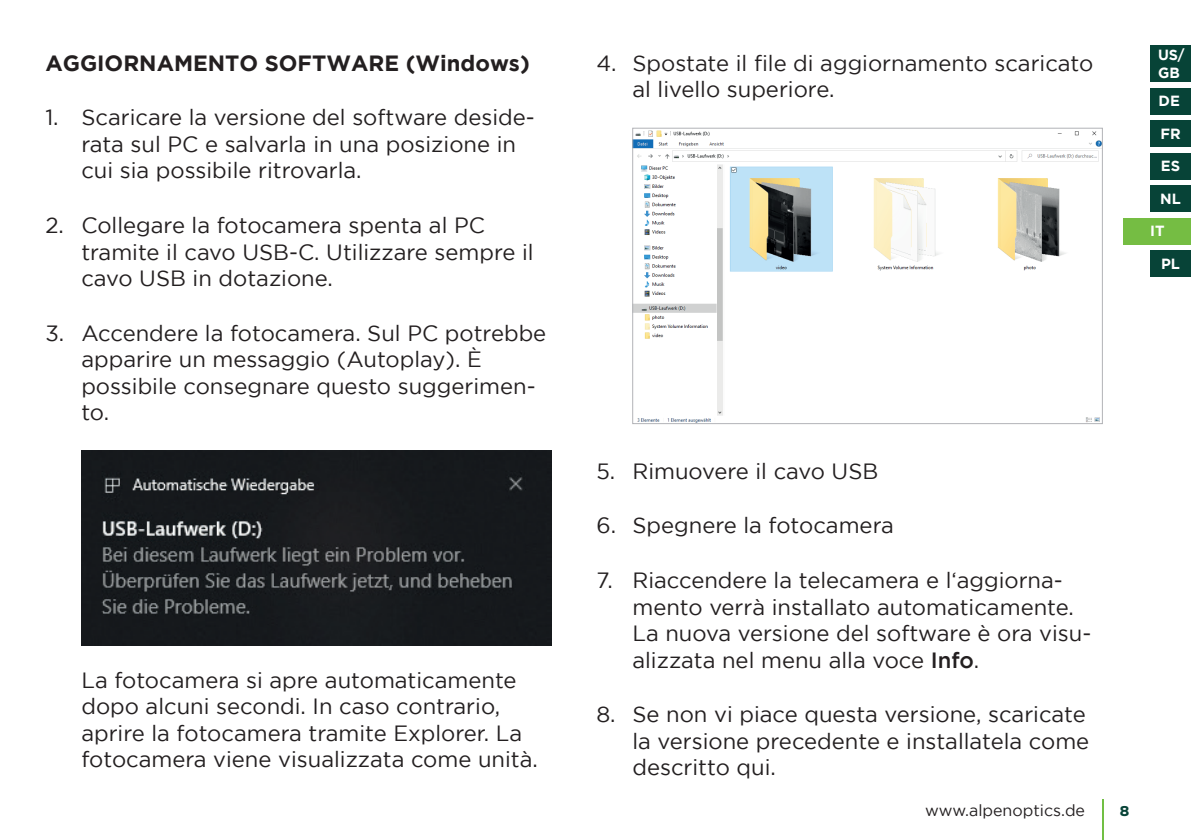
<style>
.page{position:relative;width:1191px;height:840px;background:#fff}
.page>*{position:absolute;margin:0;border:0;box-sizing:border-box;transform-origin:0 0}
.t1{font:22px/26.4px "Gotham";color:#231f20}
.t2{font:700 22px "Gotham";color:#231f20}
.t3{font:16px "Gotham";color:#231f20}
.t4{font:700 15.4px "Paralucent";color:#074337}
.t5{font:700 14.6px/17.6px "Gotham";color:#fff}
.s1{font-weight:500}
</style>
<div class="page">
<svg style="left:1102px;top:799px;width:2px;height:40px"></svg>
<img style="left:81px;top:450px;width:470px;height:195px">
<img style="left:634px;top:130px;width:466px;height:291px">
<div style="left:632px;top:128px;width:470px;height:295px;border:1px solid #b2b3b7"></div>
<div style="left:1150px;top:88px;width:41px;height:26px;background:#074337"></div>
<div style="left:1150px;top:45px;width:41px;height:37px;background:#074337"></div>
<div style="left:1150px;top:120px;width:41px;height:27px;background:#074337"></div>
<div style="left:1150px;top:153px;width:41px;height:26px;background:#074337"></div>
<div style="left:1150px;top:185px;width:41px;height:27px;background:#074337"></div>
<div style="left:1124px;top:218px;width:67px;height:26px;background:#75bd43"></div>
<div style="left:1150px;top:250px;width:41px;height:27px;background:#074337"></div>
<p class="t2" style="left:45px;top:50px;width:486px">AGGIORNAMENTO SOFTWARE (Windows)</p>
<p class="t1" style="left:81px;top:104px;width:455px;text-indent:-36px">1. Scaricare la versione del software deside&shy;rata sul PC e salvarla in una posizione in cui sia possibile ritrovarla.</p>
<p class="t1" style="left:81px;top:212px;width:454px;text-indent:-36px">2. Collegare la fotocamera spenta al PC tramite il cavo USB-C. Utilizzare sempre il cavo USB in dotazione.</p>
<p class="t1" style="left:81px;top:319px;width:466px;text-indent:-36px">3. Accendere la fotocamera. Sul PC potrebbe apparire un messaggio (Autoplay). È possibile consegnare questo suggerimen&shy;to.</p>
<p class="t1" style="left:81px;top:666px;width:458px">La fotocamera si apre automaticamente dopo alcuni secondi. In caso contrario, aprire la fotocamera tramite Explorer. La fotocamera viene visualizzata come unità.</p>
<p class="t1" style="left:632px;top:49px;width:462px;text-indent:-36px">4. Spostate il file di aggiornamento scaricato al livello superiore.</p>
<p class="t5" style="left:1158px;top:45px;width:28px">US/<br>GB</p>
<p class="t5" style="left:1158px;top:92px;width:23px">DE</p>
<p class="t5" style="left:1160px;top:124px;width:22px">FR</p>
<p class="t5" style="left:1161px;top:157px;width:21px">ES</p>
<p class="t5" style="left:1160px;top:189px;width:22px">NL</p>
<p class="t5" style="left:1150px;top:222px;width:16px">IT</p>
<p class="t5" style="left:1161px;top:254px;width:20px">PL</p>
<p class="t1" style="left:596px;top:457px;width:283px">5. Rimuovere il cavo USB</p>
<p class="t1" style="left:596px;top:512px;width:299px">6. Spegnere la fotocamera</p>
<p class="t1" style="left:632px;top:566px;width:460px;text-indent:-36px">7. Riaccendere la telecamera e l‘aggiorna&shy;mento verrà installato automaticamente.<br>La nuova versione del software è ora visu&shy;alizzata nel menu alla voce <span class="s1">Info</span>.</p>
<p class="t1" style="left:632px;top:700px;width:458px;text-indent:-36px">8. Se non vi piace questa versione, scaricate la versione precedente e installatela come descritto qui.</p>
<p class="t3" style="left:925px;top:800px;width:161px">www.alpenoptics.de</p>
<p class="t4" style="left:1119px;top:800px;width:11px">8</p>
</div>
